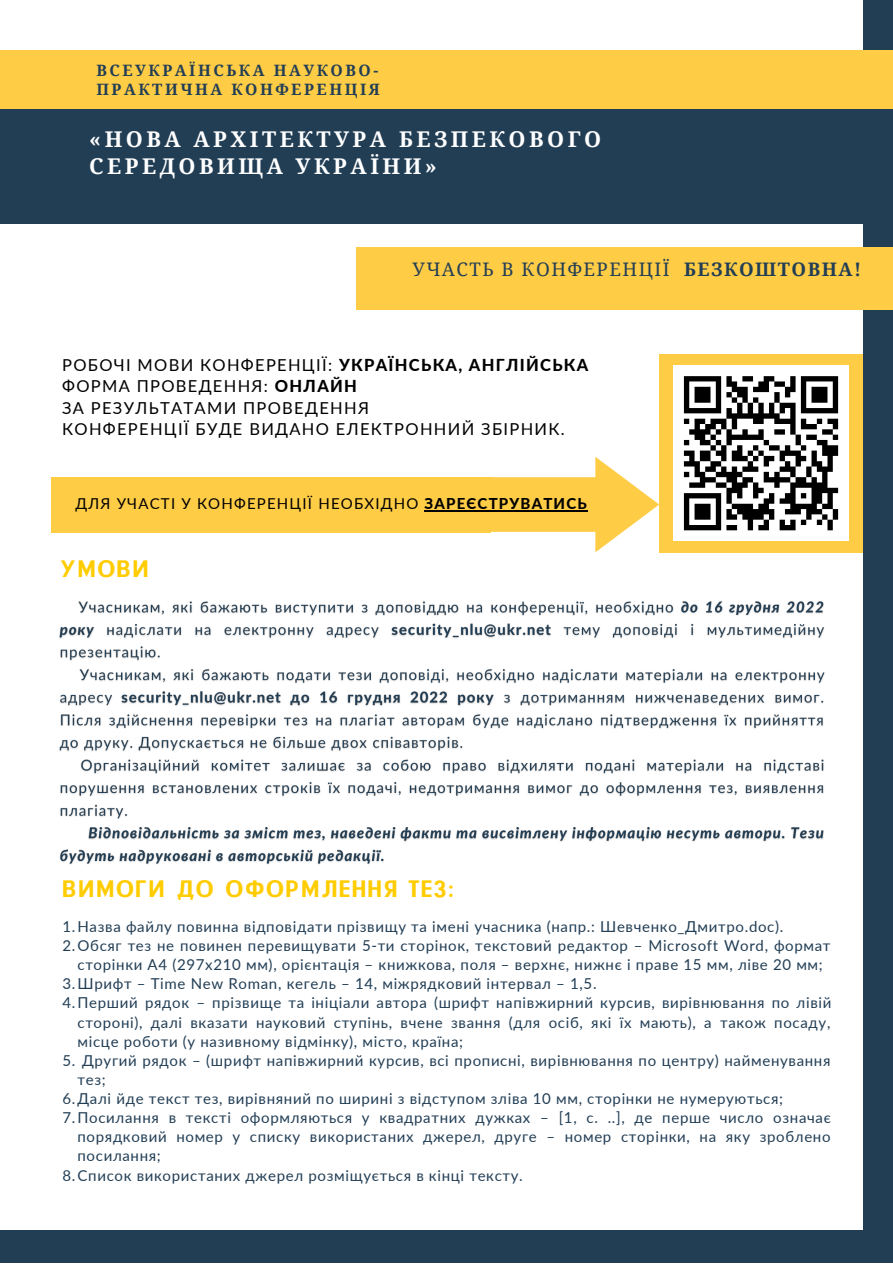
<style>
.page{position:relative;width:893px;height:1264px;background:#fff}
.page>*{position:absolute;margin:0;border:0;box-sizing:border-box;transform-origin:0 0}
.t1{font:23.1px "CAT Neuzeit";letter-spacing:.08em;color:#fc0}
.t2{font:700 21.75px/27px "Noto Serif";letter-spacing:.16em;color:#fff}
.t3{font:18.6px "Noto Serif";letter-spacing:.08em;color:#223e55}
.t4{font:16.5px/21.3px "Lato";letter-spacing:.08em;color:#000}
.t5{font:700 15.75px/19px "Noto Serif";letter-spacing:.16em;color:#223e55}
.t6{font:15px "Lato";letter-spacing:.045em;color:#223e55}
.t7{font:15px "Lato";letter-spacing:.08em;color:#000}
.s1{font-weight:700}
.s2{font-weight:800}
</style>
<div class="page">
<div style="left:0;top:0;width:892px;height:1262px;background:#223e55"></div>
<div style="left:0;top:0;width:862px;height:1229px;background:#fff"></div>
<div style="left:52px;top:477px;width:438px;height:55px;background:#ffcc46"></div>
<svg style="left:474px;top:457px;width:185px;height:95px"></svg>
<img style="left:59px;top:601px;width:766px;height:264px">
<div style="left:356px;top:248px;width:536px;height:62px;background:#ffcc46"></div>
<div style="left:0;top:50px;width:892px;height:153px;background:#ffcc46"></div>
<div style="left:0;top:109px;width:892px;height:115px;background:#223e55"></div>
<div style="left:659px;top:354px;width:203px;height:198px;background:#ffcc46"></div>
<div style="left:673px;top:365px;width:175px;height:176px;background:#fff"></div>
<svg style="left:683px;top:376px;width:156px;height:155px"></svg>
<hr style="left:424px;top:510px;width:164px;height:1px;background:#000">
<p class="t5" style="left:96px;top:60px;width:285px">ВСЕУКРАЇНСЬКА НАУКОВО-<br>ПРАКТИЧНА КОНФЕРЕНЦІЯ</p>
<h2 class="t2" style="left:89px;top:125px;width:513px">«НОВА АРХІТЕКТУРА БЕЗПЕКОВОГО<br>СЕРЕДОВИЩА УКРАЇНИ»</h2>
<p class="t3" style="left:412px;top:256px;width:450px">УЧАСТЬ В КОНФЕРЕНЦІЇ <span class="s1">БЕЗКОШТОВНА!</span></p>
<p class="t4" style="left:62px;top:354px;width:527px">РОБОЧІ МОВИ КОНФЕРЕНЦІЇ: <span class="s2">УКРАЇНСЬКА, АНГЛІЙСЬКА </span>ФОРМА ПРОВЕДЕННЯ: <span class="s2">ОНЛАЙН<br></span>ЗА РЕЗУЛЬТАТАМИ ПРОВЕДЕННЯ<br>КОНФЕРЕНЦІЇ БУДЕ ВИДАНО ЕЛЕКТРОННИЙ ЗБІРНИК.</p>
<p class="t7" style="left:75px;top:494px;width:513px">ДЛЯ УЧАСТІ У КОНФЕРЕНЦІЇ НЕОБХІДНО <span class="s2">ЗАРЕЄСТРУВАТИСЬ</span></p>
<h1 class="t1" style="left:61px;top:554px;width:89px">УМОВИ</h1>
<h1 class="t1" style="left:63px;top:874px;width:393px">ВИМОГИ ДО ОФОРМЛЕННЯ ТЕЗ:</h1>
<p class="t6" style="left:62px;top:917px;width:722px">1.Назва файлу повинна відповідати прізвищу та імені учасника (напр.: Шевченко_Дмитро.doc).</p>
<p class="t6" style="left:62px;top:936px;width:769px">2.Обсяг тез не повинен перевищувати 5-ти сторінок, текстовий редактор – Microsoft Word, формат</p>
<p class="t6" style="left:77px;top:955px;width:746px">сторінки А4 (297х210 мм), орієнтація – книжкова, поля – верхнє, нижнє і праве 15 мм, ліве 20 мм;</p>
<p class="t6" style="left:62px;top:974px;width:535px">3.Шрифт – Time New Roman, кегель – 14, міжрядковий інтервал – 1,5.</p>
<p class="t6" style="left:62px;top:993px;width:770px">4.Перший рядок – прізвище та ініціали автора (шрифт напівжирний курсив, вирівнювання по лівій</p>
<p class="t6" style="left:77px;top:1012px;width:754px">стороні), далі вказати науковий ступінь, вчене звання (для осіб, які їх мають), а також посаду,</p>
<p class="t6" style="left:77px;top:1031px;width:387px">місце роботи (у називному відмінку), місто, країна;</p>
<p class="t6" style="left:62px;top:1051px;width:769px">5. Другий рядок – (шрифт напівжирний курсив, всі прописні, вирівнювання по центру) найменування</p>
<p class="t6" style="left:77px;top:1070px;width:30px">тез;</p>
<p class="t6" style="left:62px;top:1089px;width:722px">6.Далі йде текст тез, вирівняний по ширині з відступом зліва 10 мм, сторінки не нумеруються;</p>
<p class="t6" style="left:62px;top:1108px;width:770px">7.Посилання в тексті оформляються у квадратних дужках – [1, с. ..], де перше число означає</p>
<p class="t6" style="left:77px;top:1127px;width:754px">порядковий номер у списку використаних джерел, друге – номер сторінки, на яку зроблено</p>
<p class="t6" style="left:77px;top:1146px;width:85px">посилання;</p>
<p class="t6" style="left:62px;top:1165px;width:462px">8.Список використаних джерел розміщується в кінці тексту.</p>
</div>
